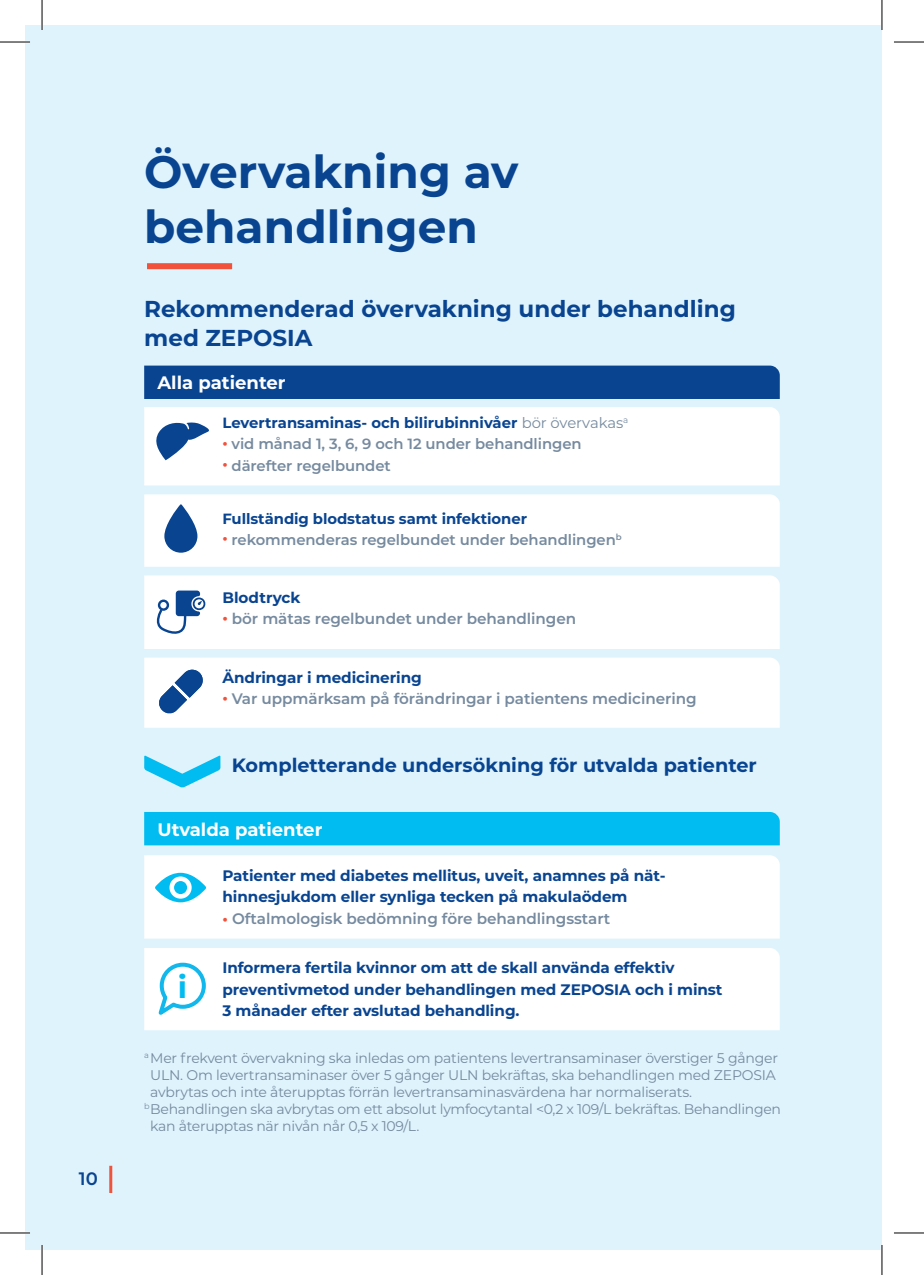
<style>
.page{position:relative;width:924px;height:1275px;background:#fff}
.page>*{position:absolute;margin:0;border:0;box-sizing:border-box;transform-origin:0 0}
.t1{font:700 45.4px/54.4px "Montserrat";color:#094491}
.t2{font:700 31px "Montserrat";color:#00bcf1}
.t3{font:700 23px/28.8px "Montserrat";color:#094491}
.t4{font:700 19.2px "Montserrat";color:#094491}
.t5{font:700 18px "Montserrat";color:#fff}
.t6{font:600 18px "Montserrat";color:#094491}
.t7{font:700 15.2px/21.2px "Montserrat";letter-spacing:-.005em;color:#094491}
.t8{font:600 15.2px "Montserrat";letter-spacing:-.005em;color:#768a9f}
.t9{font:600 14.8px "Montserrat";letter-spacing:-.005em;color:#768a9f}
.t10{font:700 14.8px "Montserrat";letter-spacing:-.005em;color:#094491}
.t11{font:14px "Montserrat";letter-spacing:-.015em;color:#768a9f}
.s1{font-weight:400;color:#768a9f}
.s2{font-weight:700;color:#f0523c}
</style>
<div class="page">
<div style="left:25px;top:25px;width:856px;height:1225px;background:#def3fc"></div>
<hr style="left:109px;top:1165px;width:3px;height:28px;background:#f0523c">
<div style="left:144px;top:365px;width:635px;height:34px;background:#094491"></div>
<div style="left:144px;top:812px;width:635px;height:33px;background:#00bcf1"></div>
<div style="left:144px;top:407px;width:635px;height:78px;background:#fff"></div>
<div style="left:144px;top:855px;width:635px;height:83px;background:#fff"></div>
<div style="left:144px;top:948px;width:635px;height:82px;background:#fff"></div>
<div style="left:147px;top:263px;width:85px;height:6px;background:#f0523c"></div>
<div style="left:144px;top:400px;width:75px;height:79px;background:#fff"></div>
<div style="left:144px;top:400px;width:75px;height:79px;border:1px solid #fff"></div>
<svg style="left:156px;top:422px;width:53px;height:38px"></svg>
<div style="left:144px;top:494px;width:635px;height:73px;background:#fff"></div>
<div style="left:145px;top:492px;width:71px;height:74px;border:1px solid #fff"></div>
<div style="left:144px;top:657px;width:635px;height:71px;background:#fff"></div>
<div style="left:145px;top:654px;width:71px;height:75px;border:1px solid #fff"></div>
<div style="left:144px;top:575px;width:635px;height:74px;background:#fff"></div>
<div style="left:158px;top:599px;width:11px;height:12px;border:2px solid #094491;border-radius:50%"></div>
<div style="left:145px;top:848px;width:71px;height:75px;background:#fff"></div>
<svg style="left:155px;top:872px;width:51px;height:30px"></svg>
<div style="left:145px;top:848px;width:71px;height:75px;border:1px solid #fff"></div>
<svg style="left:144px;top:755px;width:76px;height:32px"></svg>
<svg style="left:153px;top:960px;width:55px;height:62px;background:#d4f2fb"></svg>
<hr style="left:0;top:41px;width:30px;height:2px;background:#fff">
<hr style="left:0;top:1231px;width:30px;height:3px;background:#fff">
<hr style="left:41px;top:0;width:2px;height:30px;background:#fff">
<hr style="left:41px;top:1245px;width:2px;height:30px;background:#fff">
<hr style="left:880px;top:0;width:2px;height:30px;background:#fff">
<hr style="left:880px;top:1245px;width:2px;height:30px;background:#fff">
<hr style="left:0;top:42px;width:30px;height:1px;background:#000">
<hr style="left:893px;top:42px;width:30px;height:1px;background:#000">
<hr style="left:0;top:1232px;width:30px;height:1px;background:#000">
<hr style="left:893px;top:1232px;width:30px;height:1px;background:#000">
<hr style="left:42px;top:0;width:1px;height:30px;background:#000">
<hr style="left:42px;top:1245px;width:1px;height:30px;background:#000">
<hr style="left:881px;top:0;width:1px;height:30px;background:#000">
<hr style="left:881px;top:1245px;width:1px;height:30px;background:#000">
<p class="t6" style="left:79px;top:1166px;width:20px">10</p>
<h1 class="t1" style="left:144px;top:142px;width:375px">Övervakning av behandlingen</h1>
<h3 class="t3" style="left:144px;top:293px;width:593px">Rekommenderad övervakning under behandling med ZEPOSIA</h3>
<p class="t5" style="left:157px;top:370px;width:130px">Alla patienter</p>
<p class="t10" style="left:222px;top:412px;width:407px">Levertransaminas- och bilirubinnivåer <span class="s1">bör övervakas</span><sup>a</sup></p>
<p class="t9" style="left:222px;top:433px;width:360px"><span class="s2">•</span> vid månad 1, 3, 6, 9 och 12 under behandlingen</p>
<p class="t9" style="left:222px;top:455px;width:170px"><span class="s2">•</span> därefter regelbundet</p>
<p class="t10" style="left:222px;top:508px;width:306px">Fullständig blodstatus samt infektioner</p>
<p class="t9" style="left:222px;top:529px;width:400px"><span class="s2">•</span> rekommenderas regelbundet under behandlingen<sup>b</sup></p>
<p class="t7" style="left:222px;top:586px;width:79px">Blodtryck</p>
<p class="t8" style="left:222px;top:608px;width:355px"><span class="s2">•</span> bör mätas regelbundet under behandlingen</p>
<p class="t7" style="left:222px;top:666px;width:201px">Ändringar i medicinering</p>
<p class="t8" style="left:222px;top:688px;width:475px"><span class="s2">•</span> Var uppmärksam på förändringar i patientens medicinering</p>
<h3 class="t4" style="left:232px;top:751px;width:526px">Kompletterande undersökning för utvalda patienter</h3>
<p class="t5" style="left:157px;top:816px;width:166px">Utvalda patienter</p>
<h2 class="t2" style="left:178px;top:964px;width:11px">i</h2>
<p class="t7" style="left:222px;top:864px;width:444px">Patienter med diabetes mellitus, uveit, anamnes på nät&shy;hinnesjukdom eller synliga tecken på makulaödem</p>
<p class="t8" style="left:222px;top:907px;width:389px"><span class="s2">•</span> Oftalmologisk bedömning före behandlingsstart</p>
<p class="t7" style="left:222px;top:956px;width:501px">Informera fertila kvinnor om att de skall använda effektiv preventivmetod under behandlingen med ZEPOSIA och i minst<br>3 månader efter avslutad behandling.</p>
<p class="t11" style="left:144px;top:1048px;width:635px"><sup>a</sup> Mer frekvent övervakning ska inledas om patientens levertransaminaser överstiger 5 gånger</p>
<p class="t11" style="left:150px;top:1065px;width:627px">ULN. Om levertransaminaser över 5 gånger ULN bekräftas, ska behandlingen med ZEPOSIA</p>
<p class="t11" style="left:150px;top:1082px;width:543px">avbrytas och inte återupptas förrän levertransaminasvärdena har normaliserats.</p>
<p class="t11" style="left:144px;top:1099px;width:638px"><sup>b</sup>Behandlingen ska avbrytas om ett absolut lymfocytantal &lt;0,2 x 109/L bekräftas. Behandlingen</p>
<p class="t11" style="left:150px;top:1116px;width:270px">kan återupptas när nivån når 0,5 x 109/L.</p>
</div>
